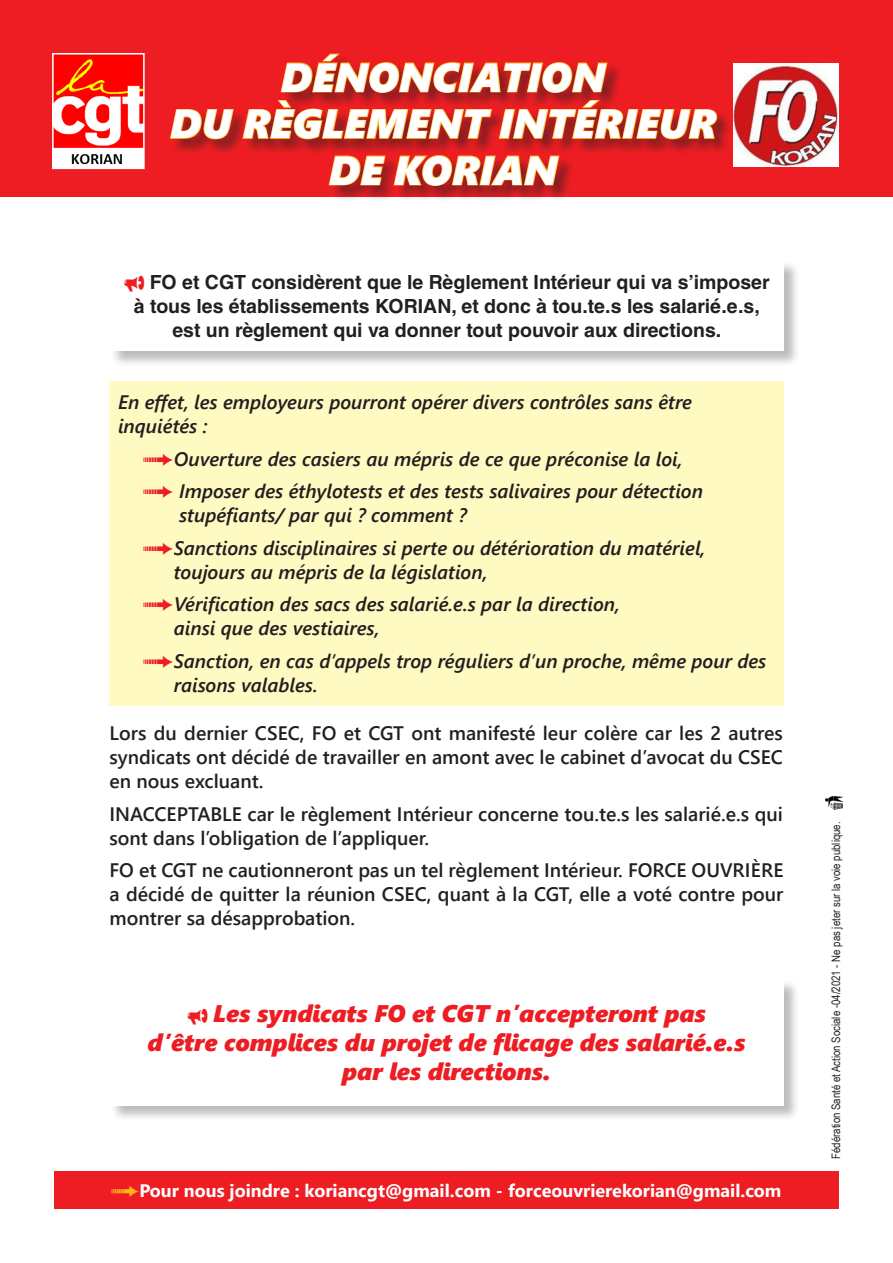
<style>
.page{position:relative;width:893px;height:1263px;background:#fff}
.page>*{position:absolute;margin:0;border:0;box-sizing:border-box;transform-origin:0 0}
.Titre{font:italic 40.5px/46.5px "Segoe UI Black";color:#fff;text-align:center}
.t1{font:italic 24px "Segoe UI Black";color:#ee1d23}
.t2{font:italic 600 19.5px/24px "Segoe UI";color:#231f20}
.t3{font:600 19.5px/24px "Segoe UI";color:#231f20;text-align:justify}
.t4{font:700 19.5px "Helvetica LT Std";color:#231f20}
.t5{font:700 18px "Segoe UI";color:#fff}
.t6{font:11.7px "Arial Narrow";color:#231f20}
.s1{font-family:"Follow The Arrow";font-weight:400;font-style:normal;color:#ee1d23}
.s2{font-family:"Follow The Arrow";font-weight:400;color:#fcb615}
</style>
<div class="page">
<img style="left:826px;top:796px;width:16px;height:14px">
<div style="left:0;top:0;width:893px;height:196px;background:#ee1d23"></div>
<div style="left:54px;top:1172px;width:785px;height:37px;background:#ee1d23"></div>
<div style="left:110px;top:260px;width:690px;height:108px;background:#231f20;opacity:.3"></div>
<div style="left:109px;top:260px;width:674px;height:91px;background:#fff"></div>
<div style="left:110px;top:979px;width:690px;height:143px;background:#231f20;opacity:.3"></div>
<div style="left:109px;top:979px;width:674px;height:126px;background:#fff"></div>
<img style="left:55px;top:56px;width:87px;height:110px">
<div style="left:52px;top:53px;width:93px;height:116px;border:2px solid #fff"></div>
<div style="left:171px;top:54px;width:562px;height:148px;background:#231f20;opacity:.5"></div>
<svg style="left:170px;top:108px;width:65px;height:32px"></svg>
<svg style="left:241px;top:53px;width:477px;height:87px"></svg>
<svg style="left:328px;top:154px;width:58px;height:32px"></svg>
<svg style="left:393px;top:154px;width:167px;height:33px"></svg>
<img style="left:733px;top:64px;width:105px;height:103px">
<div style="left:109px;top:381px;width:674px;height:325px;background:#fffac1"></div>
<p class="Titre" style="left:170px;top:52px;width:548px">DÉNONCIATION<br>DU RÈGLEMENT INTÉRIEUR<br>DE KORIAN</p>
<p class="t4" style="left:150px;top:270px;width:621px">FO et CGT considèrent que le Règlement Intérieur qui va s’imposer</p>
<p class="t4" style="left:134px;top:294px;width:627px">à tous les établissements KORIAN, et donc à tou.te.s les salarié.e.s,</p>
<p class="t4" style="left:172px;top:318px;width:551px">est un règlement qui va donner tout pouvoir aux directions.</p>
<p class="t2" style="left:118px;top:387px;width:576px">En effet, les employeurs pourront opérer divers contrôles sans être inquiétés :</p>
<p class="t2" style="left:144px;top:444px;width:541px"><span class="s1">B</span>Ouverture des casiers au mépris de ce que préconise la loi,</p>
<p class="t2" style="left:179px;top:476px;width:525px;text-indent:-36px"><span class="s1">B</span> Imposer des éthylotests et des tests salivaires pour détection stupéfiants/ par qui ? comment ?</p>
<p class="t2" style="left:174px;top:533px;width:533px;text-indent:-30px"><span class="s1">B</span>Sanctions disciplinaires si perte ou détérioration du matériel, toujours au mépris de la législation,</p>
<p class="t2" style="left:174px;top:589px;width:448px;text-indent:-30px"><span class="s1">B</span>Vérification des sacs des salarié.e.s par la direction, ainsi que des vestiaires,</p>
<p class="t2" style="left:174px;top:646px;width:594px;text-indent:-30px"><span class="s1">B</span>Sanction, en cas d’appels trop réguliers d’un proche, même pour des raisons valables.</p>
<p class="t3" style="left:109px;top:720px;width:675px">Lors du dernier CSEC, FO et CGT ont manifesté leur colère car les 2 autres syndicats ont décidé de travailler en amont avec le cabinet d’avocat du CSEC en nous excluant.</p>
<p class="t3" style="left:109px;top:800px;width:675px">INACCEPTABLE car le règlement Intérieur concerne tou.te.s les salarié.e.s qui sont dans l’obligation de l’appliquer.</p>
<p class="t3" style="left:109px;top:857px;width:675px">FO et CGT ne cautionneront pas un tel règlement Intérieur. FORCE OUVRIÈRE a décidé de quitter la réunion CSEC, quant à la CGT, elle a voté contre pour montrer sa désapprobation.</p>
<p class="t1" style="left:213px;top:995px;width:494px">Les syndicats FO et CGT n’accepteront pas</p>
<p class="t1" style="left:148px;top:1024px;width:599px">d’être complices du projet de flicage des salarié.e.s</p>
<p class="t1" style="left:342px;top:1053px;width:210px">par les directions.</p>
<p class="t5" style="left:111px;top:1173px;width:671px"><span class="s2">B</span>Pour nous joindre : koriancgt@gmail.com - forceouvrierekorian@gmail.com</p>
<p class="t6" style="left:827px;top:1159px;width:339px;rotate:-90deg">Fédération Santé et Action Sociale -04/2021 - Ne pas jeter sur la voie publique.</p>
</div>
